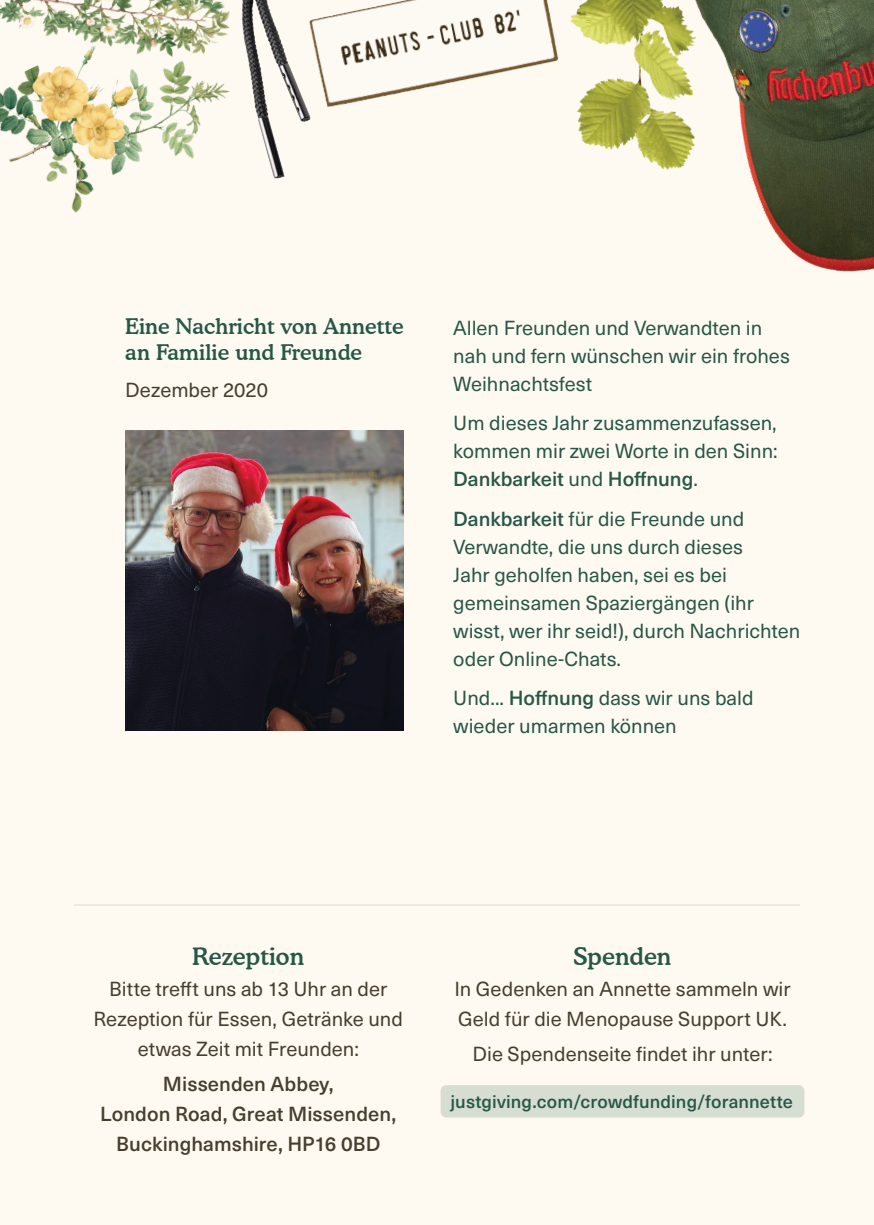
<style>
.page{position:relative;width:874px;height:1225px;background:#fff}
.page>*{position:absolute;margin:0;border:0;box-sizing:border-box;transform-origin:0 0}
.t1{font:500 24px "Cooper BT";color:#275747}
.t2{font:500 21.4px/25.8px "Cooper BT";color:#275747}
.t3{font:20px/28px "Neue Haas Unica W1 G";color:#275747}
.Order_of_Service_Con{font:20px/30px "Neue Haas Unica W1 G";color:#463f30;text-align:center}
.Order_of_Service_Con-2{font:500 20px/30px "Neue Haas Unica W1 G";letter-spacing:.005em;color:#463f30;text-align:center}
.Order_of_Service_Con-3{font:500 18px "Neue Haas Unica W1 G";letter-spacing:.01em;color:#275747}
.s1{font-weight:500}
</style>
<div class="page">
<div style="left:0;top:0;width:873px;height:1225px;background:#fefaf1"></div>
<img style="left:125px;top:430px;width:278px;height:300px">
<div style="left:440px;top:1085px;width:364px;height:32px;background:#d6ddd1;border-radius:6px"></div>
<img style="left:718px;top:0;width:155px;height:272px">
<img style="left:0;top:115px;width:184px;height:98px">
<img style="left:0;top:0;width:184px;height:115px">
<img style="left:184px;top:0;width:46px;height:159px">
<hr style="left:74px;top:904px;width:725px;height:1px;background:#d6ddd1">
<img style="left:241px;top:0;width:297px;height:179px">
<img style="left:538px;top:0;width:180px;height:170px">
<p class="t2" style="left:125px;top:313px;width:280px">Eine Nachricht von Annette an Familie und Freunde</p>
<p class="Order_of_Service_Con" style="left:125px;top:374px;width:144px">Dezember 2020</p>
<p class="t3" style="left:453px;top:313px;width:338px">Allen Freunden und Verwandten in nah und fern wünschen wir ein frohes<br>Weihnachtsfest</p>
<p class="t3" style="left:453px;top:408px;width:326px;text-align:justify">Um dieses Jahr zusammenzufassen, kommen mir zwei Worte in den Sinn:<br><span class="s1">Dankbarkeit</span> und <span class="s1">Hoffnung</span>.</p>
<p class="t3" style="left:453px;top:503px;width:348px"><span class="s1">Dankbarkeit</span> für die Freunde und<br>Verwandte, die uns durch dieses<br>Jahr geholfen haben, sei es bei gemeinsamen Spaziergängen (ihr wisst, wer ihr seid!), durch Nachrichten oder Online-Chats.</p>
<p class="t3" style="left:453px;top:683px;width:302px">Und... <span class="s1">Hoffnung</span> dass wir uns bald wieder umarmen können</p>
<p class="t1" style="left:192px;top:941px;width:113px">Rezeption</p>
<p class="t1" style="left:573px;top:941px;width:99px">Spenden</p>
<p class="Order_of_Service_Con" style="left:93px;top:972px;width:311px">Bitte trefft uns ab 13 Uhr an der<br>Rezeption für Essen, Getränke und etwas Zeit mit Freunden:</p>
<p class="Order_of_Service_Con-2" style="left:100px;top:1068px;width:297px">Missenden Abbey,<br>London Road, Great Missenden,<br>Buckinghamshire, HP16 0BD</p>
<p class="Order_of_Service_Con" style="left:454px;top:972px;width:337px;text-align:left">In Gedenken an Annette sammeln wir<br>Geld für die Menopause Support UK.</p>
<p class="Order_of_Service_Con" style="left:472px;top:1038px;width:301px">Die Spendenseite findet ihr unter:</p>
<p class="Order_of_Service_Con-3" style="left:450px;top:1088px;width:344px">justgiving.com/crowdfunding/forannette</p>
</div>
